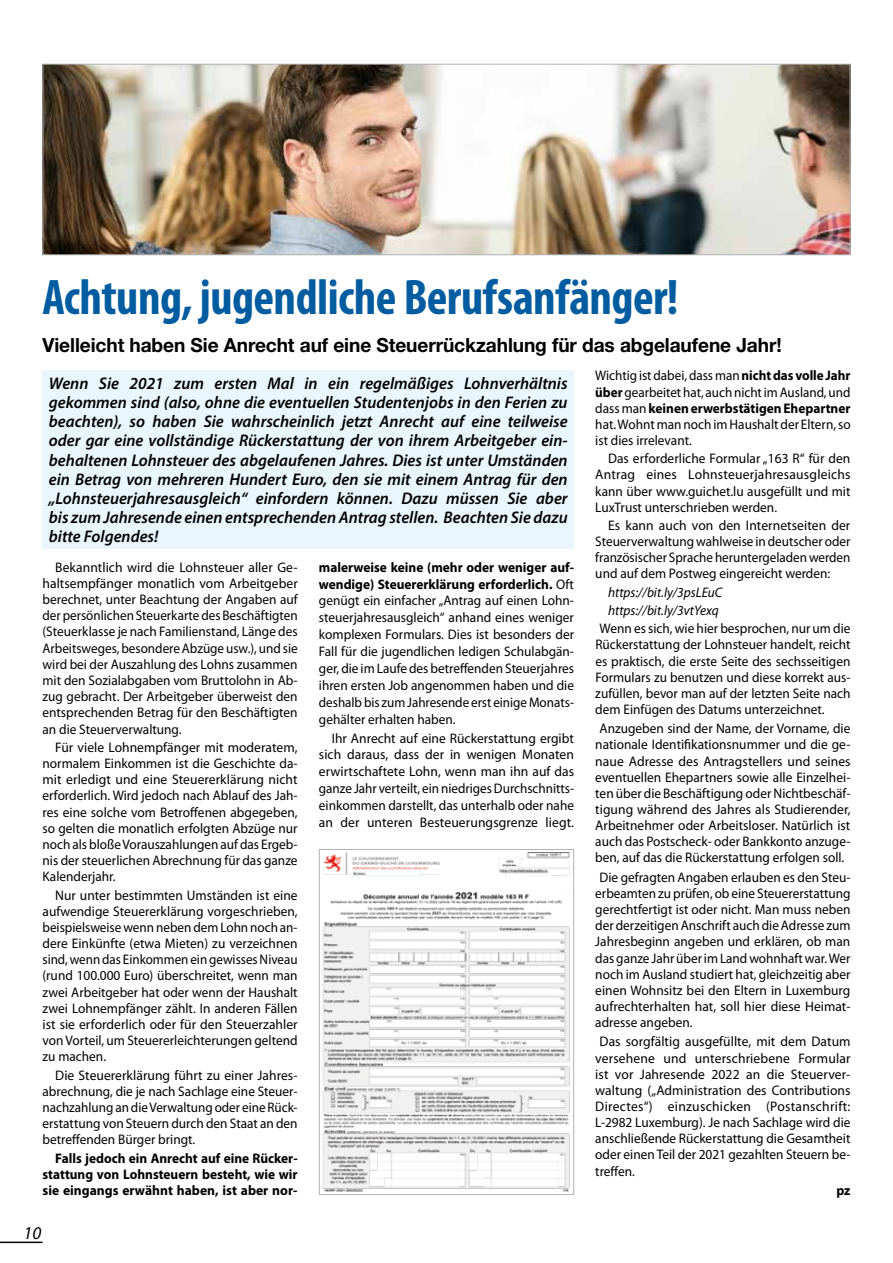
<style>
.page{position:relative;width:893px;height:1263px;background:#fff}
.page>*{position:absolute;margin:0;border:0;box-sizing:border-box;transform-origin:0 0}
.t1{font:700 condensed 50.25px "Myriad Pro";letter-spacing:-.01em;color:#005ca0}
.t2{font:700 19.5px "Helvetica Neue LT Std";letter-spacing:-.005em;color:#000}
.t3{font:italic 18px "Myriad Pro";color:#000}
.t4{font:italic 600 16.8px/19px "Myriad Pro";color:#000;text-align:justify}
.t5{font:13.8px/16.2px "Myriad Pro";color:#000;text-align:justify}
.t6{font:13.8px/16.2px "Myriad Pro";color:#000;text-align:justify;scale:.96 1}
.t7{font:13.8px/16.2px "Myriad Pro";color:#000;text-align:justify;scale:.95 1}
.t8{font:700 13.8px/16.2px "Myriad Pro";color:#000;text-align:justify;scale:.96 1}
.t9{font:italic 13.8px/18.3px "Myriad Pro";color:#000;scale:.96 1}
.s1{font-weight:700}
</style>
<div class="page">
<hr style="left:0;top:1241px;width:43px;height:2px;background:#000">
<div style="left:43px;top:370px;width:531px;height:179px;background:#eaf6fe"></div>
<img style="left:45px;top:66px;width:803px;height:187px">
<div style="left:43px;top:64px;width:807px;height:191px;border:1px solid #b1b2b3"></div>
<img style="left:322px;top:852px;width:248px;height:340px">
<div style="left:319px;top:849px;width:255px;height:346px;border:1px solid #b1b2b3"></div>
<h1 class="t1" style="left:43px;top:266px;width:638px">Achtung, jugendliche Berufsanfänger!</h1>
<h2 class="t2" style="left:43px;top:333px;width:741px">Vielleicht haben Sie Anrecht auf eine Steuerrückzahlung für das abgelaufene Jahr!</h2>
<p class="t4" style="left:49px;top:373px;width:520px">Wenn Sie 2021 zum ersten Mal in ein regelmäßiges Lohnverhältnis gekommen sind (also, ohne die eventuellen Studentenjobs in den Ferien zu beachten), so haben Sie wahrscheinlich jetzt Anrecht auf eine teilweise oder gar eine vollständige Rückerstattung der von ihrem Arbeitgeber ein&shy;behaltenen Lohnsteuer des abgelaufenen Jahres. Dies ist unter Umständen ein Betrag von mehreren Hundert Euro, den sie mit einem Antrag für den „Lohnsteuerjahresausgleich“ einfordern können. Dazu müssen Sie aber bis zum Jahresende einen entsprechenden Antrag stellen. Beachten Sie dazu bitte Folgendes!</p>
<p class="t5" style="left:43px;top:559px;width:257px;text-indent:13px">Bekanntlich wird die Lohnsteuer aller Ge&shy;haltsempfänger monatlich vom Arbeitgeber berechnet, unter Beachtung der Angaben auf der persönlichen Steuerkarte des Beschäftigten (Steuerklasse je nach Familienstand, Länge des Arbeitsweges, besondere Abzüge usw.), und sie wird bei der Auszahlung des Lohns zusammen mit den Sozialabgaben vom Bruttolohn in Ab&shy;zug gebracht. Der Arbeitgeber überweist den entsprechenden Betrag für den Beschäftigten an die Steuerverwaltung.</p>
<p class="t5" style="left:43px;top:739px;width:257px;text-indent:13px">Für viele Lohnempfänger mit moderatem, normalem Einkommen ist die Geschichte da&shy;mit erledigt und eine Steuererklärung nicht erforderlich. Wird jedoch nach Ablauf des Jah&shy;res eine solche vom Betroffenen abgegeben, so gelten die monatlich erfolgten Abzüge nur noch als bloße Vorauszahlungen auf das Ergeb&shy;nis der steuerlichen Abrechnung für das ganze Kalenderjahr.</p>
<p class="t5" style="left:43px;top:886px;width:257px;text-indent:13px">Nur unter bestimmten Umständen ist eine aufwendige Steuererklärung vorgeschrieben, beispielsweise wenn neben dem Lohn noch an&shy;dere Einkünfte (etwa Mieten) zu verzeichnen sind, wenn das Einkommen ein gewisses Niveau (rund 100.000 Euro) überschreitet, wenn man zwei Arbeitgeber hat oder wenn der Haushalt zwei Lohnempfänger zählt. In anderen Fällen ist sie erforderlich oder für den Steuerzahler von Vorteil, um Steuererleichterungen geltend zu machen.</p>
<p class="t5" style="left:43px;top:1067px;width:257px;text-indent:13px">Die Steuererklärung führt zu einer Jahres&shy;abrechnung, die je nach Sachlage eine Steuer&shy;nachzahlung an die Verwaltung oder eine Rück&shy;erstattung von Steuern durch den Staat an den betreffenden Bürger bringt.</p>
<p class="t8" style="left:43px;top:1149px;width:267px;text-indent:13px">Falls jedoch ein Anrecht auf eine Rücker&shy;stattung von Lohnsteuern besteht, wie wir sie eingangs erwähnt haben, ist aber nor-</p>
<h3 class="t3" style="left:24px;top:1222px;width:19px">10</h3>
<p class="t6" style="left:319px;top:558px;width:267px;line-height:16.8px"><span class="s1">malerweise keine (mehr oder weniger auf&shy;wendige) Steuererklärung erforderlich.</span> Oft genügt ein einfacher „Antrag auf einen Lohn&shy;steuerjahresausgleich“ anhand eines weniger komplexen Formulars. Dies ist besonders der Fall für die jugendlichen ledigen Schulabgän&shy;ger, die im Laufe des betreffenden Steuerjahres ihren ersten Job angenommen haben und die deshalb bis zum Jahresende erst einige Monats&shy;gehälter erhalten haben.</p>
<p class="t5" style="left:319px;top:729px;width:257px;line-height:16.8px;text-indent:13px">Ihr Anrecht auf eine Rückerstattung ergibt sich daraus, dass der in wenigen Monaten erwirtschaftete Lohn, wenn man ihn auf das ganze Jahr verteilt, ein niedriges Durchschnitts&shy;einkommen darstellt, das unterhalb oder nahe an der unteren Besteuerungsgrenze liegt.</p>
<p class="t7" style="left:595px;top:367px;width:270px">Wichtig ist dabei, dass man <span class="s1">nicht das volle Jahr über</span> gearbeitet hat, auch nicht im Ausland, und dass man <span class="s1">keinen erwerbstätigen Ehepartner </span>hat. Wohnt man noch im Haushalt der Eltern, so ist dies irrelevant.</p>
<p class="t5" style="left:595px;top:450px;width:257px;text-indent:13px">Das erforderliche Formular „163 R“ für den Antrag eines Lohnsteuerjahresausgleichs kann über www.guichet.lu ausgefüllt und mit LuxTrust unterschrieben werden.</p>
<p class="t5" style="left:595px;top:517px;width:257px;text-indent:13px">Es kann auch von den Internetseiten der Steuerverwaltung wahlweise in deutscher oder französischer Sprache heruntergeladen werden und auf dem Postweg eingereicht werden:</p>
<p class="t9" style="left:608px;top:583px;width:120px">https://bit.ly/3psLEuC https://bit.ly/3vtYexq</p>
<p class="t6" style="left:595px;top:620px;width:267px;text-indent:4px">Wenn es sich, wie hier besprochen, nur um die Rückerstattung der Lohnsteuer handelt, reicht es praktisch, die erste Seite des sechsseitigen Formulars zu benutzen und diese korrekt aus&shy;zufüllen, bevor man auf der letzten Seite nach dem Einfügen des Datums unterzeichnet.</p>
<p class="t6" style="left:595px;top:720px;width:267px;text-align:center">Anzugeben sind der Name, der Vorname, die nationale Identifikationsnummer und die ge&shy;naue Adresse des Antragstellers und seines eventuellen Ehepartners sowie alle Einzelhei&shy;ten über die Beschäftigung oder Nichtbeschäf&shy;tigung während des Jahres als Studierender, Arbeitnehmer oder Arbeitsloser. Natürlich ist auch das Postscheck- oder Bankkonto anzuge&shy;ben, auf das die Rückerstattung erfolgen soll.</p>
<p class="t6" style="left:595px;top:869px;width:267px;text-indent:4px">Die gefragten Angaben erlauben es den Steu&shy;erbeamten zu prüfen, ob eine Steuererstattung gerechtfertigt ist oder nicht. Man muss neben der derzeitigen Anschrift auch die Adresse zum Jahresbeginn angeben und erklären, ob man das ganze Jahr über im Land wohnhaft war. Wer noch im Ausland studiert hat, gleichzeitig aber einen Wohnsitz bei den Eltern in Luxemburg aufrechterhalten hat, soll hier diese Heimat&shy;adresse angeben.</p>
<p class="t5" style="left:595px;top:1033px;width:257px;text-indent:4px">Das sorgfältig ausgefüllte, mit dem Datum versehene und unterschriebene Formular ist vor Jahresende 2022 an die Steuerver&shy;waltung („Administration des Contributions Directes“) einzuschicken (Postanschrift:<br>L-2982 Luxemburg). Je nach Sachlage wird die anschließende Rückerstattung die Gesamtheit oder einen Teil der 2021 gezahlten Steuern be&shy;treffen.</p>
<p class="t8" style="left:836px;top:1182px;width:16px">pz</p>
</div>
